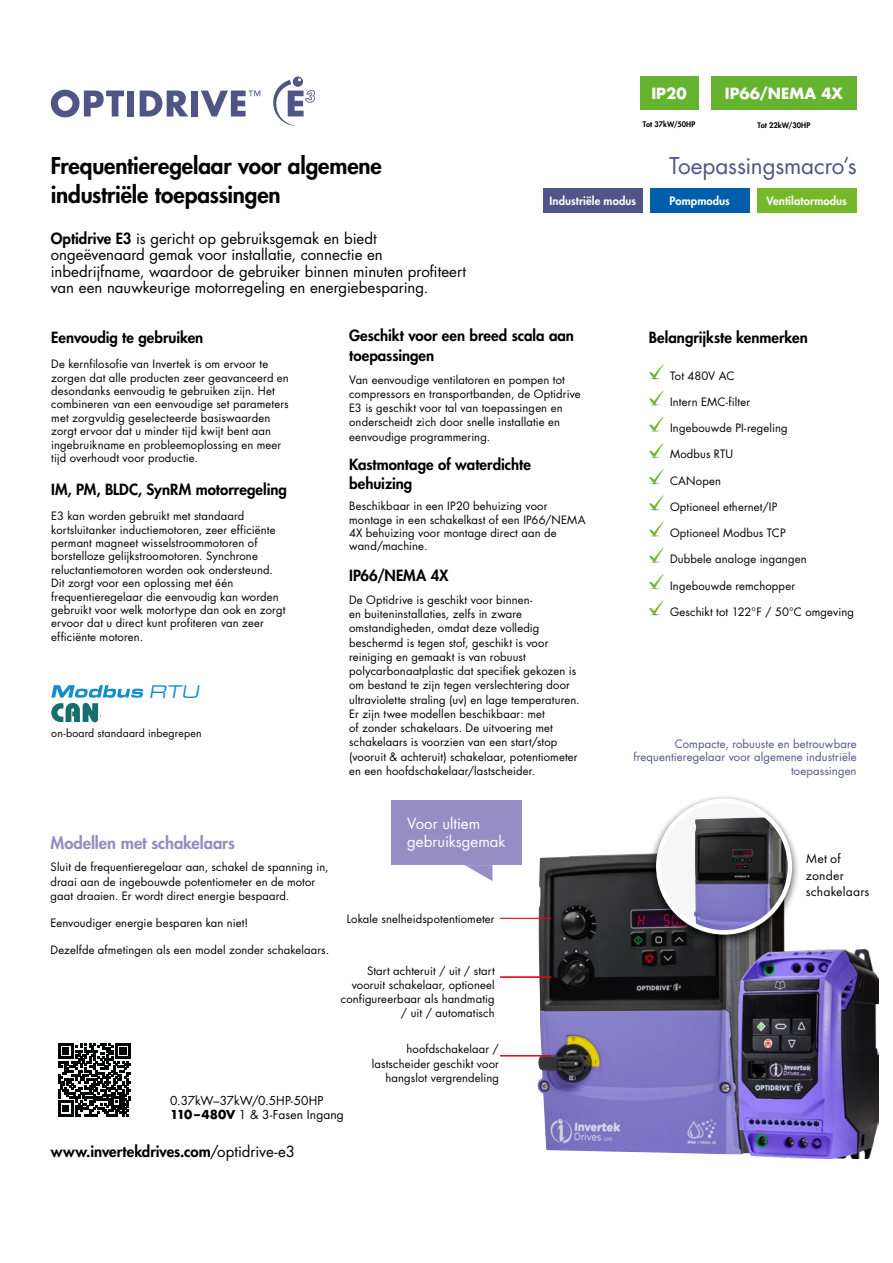
<style>
.page{position:relative;width:893px;height:1263px;background:#fff}
.page>*{position:absolute;margin:0;border:0;box-sizing:border-box;transform-origin:0 0}
.t1{font:800 22.5px/29.4px "Futura Std";letter-spacing:-.005em;color:#020203}
.t2{font:22.5px "Futura Std";letter-spacing:-.01em;color:#4f5586}
.t3{font:italic 21.45px "Metrostyle Extended";color:#0f8ecd}
.t4{font:800 16.5px "Futura Std";color:#938dc3}
.Intro_Text{font:15px/16.5px "Futura Std";color:#000}
.BODY{font:800 15px/18.6px "Futura Std";color:#000}
.Intro_Text_PLUS{font:15px/18px "Futura Std";color:#fff}
.t5{font:700 15px "Futura Std";letter-spacing:.005em;color:#fff}
.t6{font:13.5px/16.2px "Futura PT";letter-spacing:.01em;color:#000}
.t7{font:12px "Futura Std";letter-spacing:.005em;color:#000}
.BODY-2{font:11.25px/14.2px "Futura Std";letter-spacing:.015em;color:#000}
.Tick_BULLET_2{font:11.25px "Futura Std";letter-spacing:.015em;color:#000}
.BODY-3{font:11.25px/13.5px "Futura Std";letter-spacing:.015em;color:#4f5586;text-align:right}
.t8{font:800 11.25px "Futura Std";letter-spacing:.01em;color:#fff}
.Tick_BULLET_2-2{font:11.25px "Futura Std";letter-spacing:-.01em;color:#000}
.t9{font:10.65px "Futura Std";letter-spacing:.015em;color:#000}
.Intro_Text_PLUS-2{font:800 7.5px "Futura Std";letter-spacing:.01em;color:#000}
.s1{font-weight:800}
.s2{font-weight:700}
.s3{font-weight:400}
</style>
<div class="page">
<img style="left:537px;top:853px;width:247px;height:301px">
<img style="left:739px;top:950px;width:140px;height:208px">
<div style="left:648px;top:794px;width:152px;height:152px;background:#000;opacity:.75"></div>
<div style="left:658px;top:801px;width:132px;height:131px;background:#f6f6f6;border-radius:50%"></div>
<img style="left:694px;top:817px;width:96px;height:115px">
<div style="left:656px;top:798px;width:136px;height:137px;border:4px solid #fff;border-radius:50%"></div>
<hr style="left:500px;top:976px;width:51px;height:1px;background:#e30613">
<svg style="left:273px;top:77px;width:42px;height:49px"></svg>
<svg style="left:201px;top:91px;width:59px;height:25px"></svg>
<div style="left:191px;top:91px;width:7px;height:25px;background:#4f5586"></div>
<svg style="left:140px;top:91px;width:48px;height:25px"></svg>
<div style="left:127px;top:91px;width:7px;height:25px;background:#4f5586"></div>
<svg style="left:51px;top:90px;width:73px;height:27px"></svg>
<div style="left:543px;top:189px;width:100px;height:24px;background:#4f5586"></div>
<div style="left:650px;top:189px;width:100px;height:24px;background:#005da9"></div>
<div style="left:757px;top:189px;width:100px;height:24px;background:#76b82a"></div>
<hr style="left:649px;top:377px;width:15px;height:3px;background:#646363">
<svg style="left:649px;top:364px;width:15px;height:14px"></svg>
<hr style="left:649px;top:403px;width:15px;height:3px;background:#646363">
<svg style="left:649px;top:390px;width:15px;height:15px"></svg>
<hr style="left:649px;top:429px;width:15px;height:3px;background:#646363">
<svg style="left:649px;top:416px;width:15px;height:15px"></svg>
<hr style="left:649px;top:455px;width:15px;height:3px;background:#646363">
<svg style="left:649px;top:442px;width:15px;height:15px"></svg>
<hr style="left:649px;top:482px;width:15px;height:3px;background:#646363">
<svg style="left:649px;top:469px;width:15px;height:14px"></svg>
<hr style="left:649px;top:508px;width:15px;height:3px;background:#646363">
<svg style="left:649px;top:495px;width:15px;height:14px"></svg>
<hr style="left:649px;top:534px;width:15px;height:3px;background:#646363">
<svg style="left:649px;top:521px;width:15px;height:15px"></svg>
<hr style="left:649px;top:560px;width:15px;height:3px;background:#646363">
<svg style="left:649px;top:547px;width:15px;height:15px"></svg>
<hr style="left:649px;top:586px;width:15px;height:3px;background:#646363">
<svg style="left:649px;top:573px;width:15px;height:15px"></svg>
<hr style="left:649px;top:613px;width:15px;height:3px;background:#646363">
<svg style="left:649px;top:600px;width:15px;height:14px"></svg>
<svg style="left:51px;top:685px;width:92px;height:37px"></svg>
<hr style="left:500px;top:918px;width:51px;height:1px;background:#e30613">
<hr style="left:500px;top:977px;width:51px;height:1px;background:#e30613">
<hr style="left:500px;top:1055px;width:51px;height:1px;background:#e30613">
<div style="left:391px;top:800px;width:131px;height:65px;background:#958dc4"></div>
<svg style="left:465px;top:865px;width:27px;height:16px"></svg>
<div style="left:640px;top:77px;width:58px;height:33px;background:#65b32e"></div>
<div style="left:711px;top:77px;width:146px;height:33px;background:#65b32e"></div>
<svg style="left:58px;top:1043px;width:73px;height:73px"></svg>
<h2 class="t1" style="left:51px;top:151px;width:333px">Frequentieregelaar voor algemene industriële toepassingen</h2>
<p class="Intro_Text" style="left:51px;top:230px;width:417px"><span class="s1">Optidrive E3</span> is gericht op gebruiksgemak en biedt ongeëvenaard gemak voor installatie, connectie en inbedrijfname, waardoor de gebruiker binnen minuten profiteert van een nauwkeurige motorregeling en energiebesparing.</p>
<p class="t5" style="left:651px;top:84px;width:37px">IP20</p>
<p class="Intro_Text_PLUS-2" style="left:643px;top:120px;width:54px">Tot 37kW/50HP</p>
<p class="t5" style="left:725px;top:84px;width:120px">IP66/NEMA 4X</p>
<p class="Intro_Text_PLUS-2" style="left:757px;top:121px;width:54px">Tot 22kW/30HP</p>
<h1 class="t2" style="left:669px;top:151px;width:189px">Toepassingsmacro’s</h1>
<p class="t8" style="left:550px;top:194px;width:88px">Industriële modus</p>
<p class="t8" style="left:670px;top:194px;width:62px">Pompmodus</p>
<p class="t8" style="left:766px;top:194px;width:82px">Ventilatormodus</p>
<p class="BODY" style="left:51px;top:328px;width:154px">Eenvoudig te gebruiken</p>
<p class="BODY-2" style="left:51px;top:357px;width:239px;line-height:13.4px">De kernfilosofie van Invertek is om ervoor te zorgen dat alle producten zeer geavanceerd en desondanks eenvoudig te gebruiken zijn. Het combineren van een eenvoudige set parameters met zorgvuldig geselecteerde basiswaarden zorgt ervoor dat u minder tijd kwijt bent aan ingebruikname en probleemoplossing en meer tijd overhoudt voor productie.</p>
<p class="BODY" style="left:51px;top:480px;width:237px">IM, PM, BLDC, SynRM motorregeling</p>
<p class="BODY-2" style="left:51px;top:509px;width:236px;line-height:13.4px">E3 kan worden gebruikt met standaard kortsluitanker inductiemotoren, zeer efficiënte permant magneet wisselstroommotoren of borstelloze gelijkstroomotoren. Synchrone reluctantiemotoren worden ook ondersteund.<br>Dit zorgt voor een oplossing met één frequentieregelaar die eenvoudig kan worden gebruikt voor welk motortype dan ook en zorgt ervoor dat u direct kunt profiteren van zeer efficiënte motoren.</p>
<p class="t3" style="left:149px;top:680px;width:55px">RTU</p>
<p class="t9" style="left:51px;top:726px;width:152px">on-board standaard inbegrepen</p>
<h4 class="BODY" style="left:349px;top:326px;width:226px;line-height:19.8px">Geschikt voor een breed scala aan toepassingen</h4>
<p class="BODY-2" style="left:349px;top:372px;width:233px">Van eenvoudige ventilatoren en pompen tot compressors en transportbanden, de Optidrive E3 is geschikt voor tal van toepassingen en onderscheidt zich door snelle installatie en eenvoudige programmering.</p>
<h4 class="BODY" style="left:349px;top:455px;width:183px">Kastmontage of waterdichte behuizing</h4>
<p class="BODY-2" style="left:349px;top:499px;width:238px;line-height:13.4px">Beschikbaar in een IP20 behuizing voor montage in een schakelkast of een IP66/NEMA 4X behuizing voor montage direct aan de wand/machine.</p>
<h4 class="BODY" style="left:349px;top:566px;width:101px">IP66/NEMA 4X</h4>
<p class="BODY-2" style="left:349px;top:593px;width:232px">De Optidrive is geschikt voor binnen-<br>en buiteninstallaties, zelfs in zware omstandigheden, omdat deze volledig beschermd is tegen stof, geschikt is voor reiniging en gemaakt is van robuust polycarbonaatplastic dat specifiek gekozen is om bestand te zijn tegen verslechtering door ultraviolette straling (uv) en lage temperaturen.<br>Er zijn twee modellen beschikbaar: met<br>of zonder schakelaars. De uitvoering met schakelaars is voorzien van een start/stop (vooruit &amp; achteruit) schakelaar, potentiometer en een hoofdschakelaar/lastscheider.</p>
<h4 class="t4" style="left:51px;top:832px;width:186px">Modellen met schakelaars</h4>
<h3 class="BODY-2" style="left:51px;top:860px;width:280px">Sluit de frequentieregelaar aan, schakel de spanning in, draai aan de ingebouwde potentiometer en de motor gaat draaien. Er wordt direct energie bespaard.</h3>
<p class="BODY-2" style="left:51px;top:916px;width:199px">Eenvoudiger energie besparen kan niet!</p>
<p class="BODY-2" style="left:51px;top:943px;width:280px">Dezelfde afmetingen als een model zonder schakelaars.</p>
<p class="Intro_Text_PLUS" style="left:407px;top:814px;width:100px">Voor ultiem gebruiksgemak</p>
<p class="BODY-2" style="left:347px;top:912px;width:149px">Lokale snelheidspotentiometer</p>
<p class="BODY-2" style="left:341px;top:963px;width:155px;text-align:right">Start achteruit / uit / start vooruit schakelaar, optioneel configureerbaar als handmatig / uit / automatisch</p>
<p class="BODY-2" style="left:372px;top:1042px;width:129px;text-align:right">hoofdschakelaar / lastscheider geschikt voor hangslot vergrendeling</p>
<p class="t7" style="left:170px;top:1093px;width:155px">0.37kW–37kW/0.5HP-50HP</p>
<p class="t7" style="left:170px;top:1107px;width:175px"><span class="s2">110–480V</span> 1 &amp; 3-Fasen Ingang</p>
<p class="BODY" style="left:51px;top:1142px;width:246px">www.invertekdrives.com<span class="s3">/optidrive-e3</span></p>
<h5 class="BODY" style="left:649px;top:328px;width:160px">Belangrijkste kenmerken</h5>
<p class="Tick_BULLET_2-2" style="left:670px;top:368px;width:66px">Tot 480V AC</p>
<p class="Tick_BULLET_2" style="left:670px;top:395px;width:82px">Intern EMC-filter</p>
<p class="Tick_BULLET_2" style="left:670px;top:421px;width:119px">Ingebouwde PI-regeling</p>
<p class="Tick_BULLET_2" style="left:670px;top:447px;width:65px">Modbus RTU</p>
<p class="Tick_BULLET_2" style="left:670px;top:473px;width:52px">CANopen</p>
<p class="Tick_BULLET_2" style="left:670px;top:499px;width:109px">Optioneel ethernet/IP</p>
<p class="Tick_BULLET_2" style="left:670px;top:526px;width:117px">Optioneel Modbus TCP</p>
<p class="Tick_BULLET_2" style="left:670px;top:552px;width:138px">Dubbele analoge ingangen</p>
<p class="Tick_BULLET_2" style="left:670px;top:578px;width:127px">Ingebouwde remchopper</p>
<p class="Tick_BULLET_2" style="left:670px;top:604px;width:185px">Geschikt tot 122°F / 50°C omgeving</p>
<p class="BODY-3" style="left:633px;top:737px;width:225px">Compacte, robuuste en betrouwbare frequentieregelaar voor algemene industriële toepassingen</p>
<p class="t6" style="left:806px;top:851px;width:65px">Met of zonder schakelaars</p>
</div>
